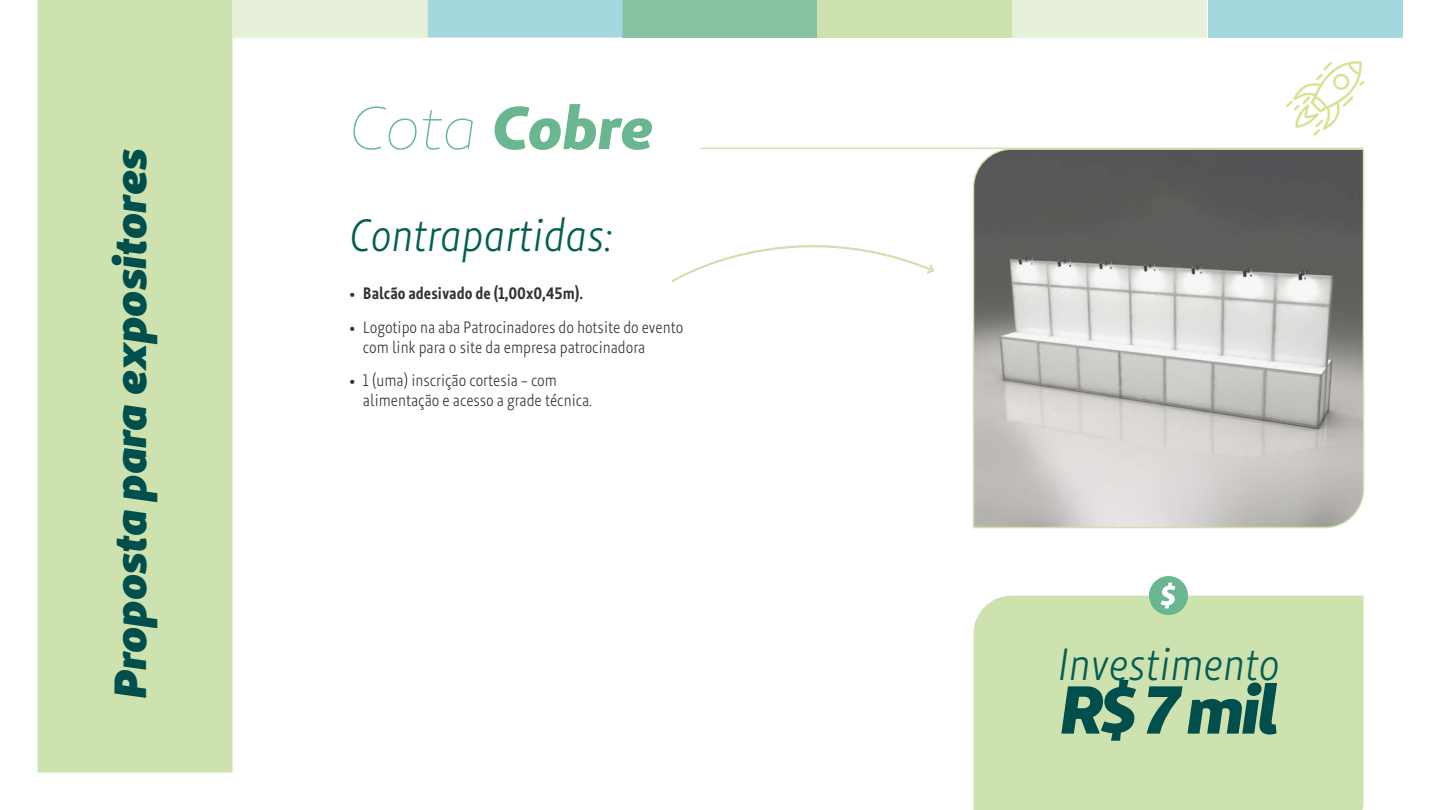
<style>
.page{position:relative;width:1440px;height:810px;background:#fff}
.page>*{position:absolute;margin:0;border:0;box-sizing:border-box;transform-origin:0 0}
.t1{font:italic 700 67.5px "Unimed Sans 2020 Extra";color:#004f4c}
.t2{font:italic 700 60px "Unimed Sans 2020 Extra";letter-spacing:-.01em;color:#69b691}
.t3{font:italic condensed 45px "Unimed Sans 2020 Book";color:#035e53}
.t4{font:italic 45px "Unimed Sans 2020 Black";color:#004f4c}
.t5{font:condensed 16.5px/19.8px "Unimed Sans 2020 Book";color:#333}
.t6{font:700 condensed 16.5px "Unimed Sans 2020 Semi";color:#333}
.s1{font-family:"Unimed Sans 2020 Light";font-weight:400}
</style>
<div class="page">
<div style="left:622px;top:0;width:195px;height:38px;background:#88c2a3"></div>
<div style="left:37px;top:0;width:195px;height:772px;background:#cee2b0"></div>
<div style="left:817px;top:0;width:195px;height:38px;background:#cee2b0"></div>
<div style="left:232px;top:0;width:195px;height:38px;background:#e7f1da"></div>
<div style="left:1012px;top:0;width:196px;height:38px;background:#e7f1da"></div>
<div style="left:428px;top:0;width:195px;height:38px;background:#a4d7de"></div>
<div style="left:1208px;top:0;width:195px;height:38px;background:#a4d7de"></div>
<div style="left:974px;top:596px;width:390px;height:214px;background:#cee2b0"></div>
<hr style="left:700px;top:148px;width:664px;height:1px;background:#cee2b0">
<div style="left:1149px;top:576px;width:39px;height:39px;background:#69b691;border-radius:50%"></div>
<svg style="left:1160px;top:583px;width:15px;height:25px"></svg>
<svg style="left:671px;top:245px;width:264px;height:38px"></svg>
<svg style="left:1286px;top:61px;width:78px;height:75px"></svg>
<svg style="left:972px;top:148px;width:393px;height:381px"></svg>
<h3 class="t4" style="left:100px;top:699px;width:552px;rotate:-90deg">Proposta para expositores</h3>
<h2 class="t2" style="left:350px;top:88px;width:306px"><span class="s1">Cota</span> Cobre</h2>
<h3 class="t3" style="left:350px;top:207px;width:265px">Contrapartidas:</h3>
<p class="t6" style="left:350px;top:283px;width:235px">• Balcão adesivado de (1,00x0,45m).</p>
<p class="t5" style="left:363px;top:317px;width:322px;text-indent:-13px">• Logotipo na aba Patrocinadores do hotsite do evento com link para o site da empresa patrocinadora</p>
<p class="t5" style="left:363px;top:370px;width:231px;text-indent:-13px">• 1 (uma) inscrição cortesia - com alimentação e acesso a grade técnica.</p>
<h3 class="t3" style="left:1057px;top:636px;width:224px">Investimento</h3>
<h1 class="t1" style="left:1059px;top:665px;width:222px">R$ 7 mil</h1>
</div>
